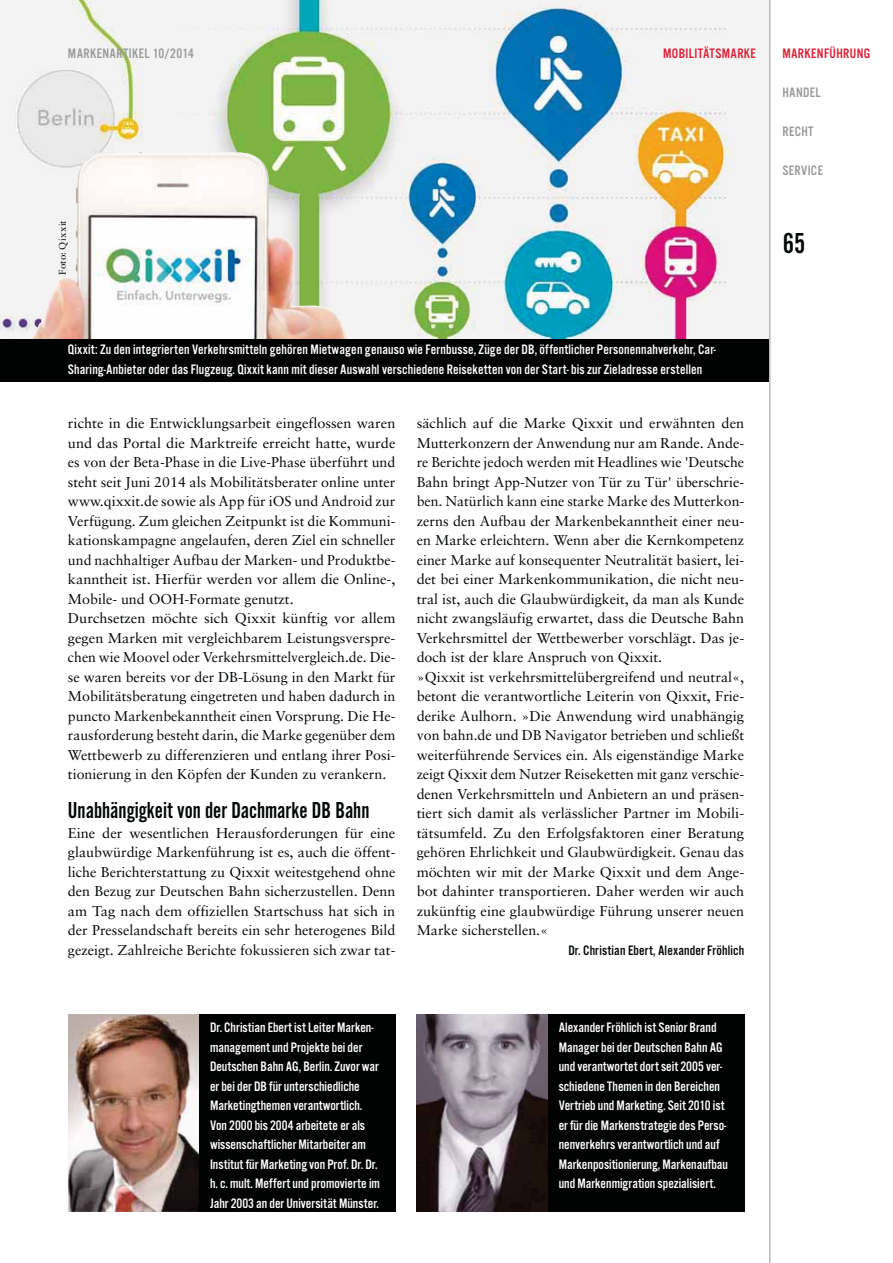
<style>
.page{position:relative;width:893px;height:1263px;background:#fff}
.page>*{position:absolute;margin:0;border:0;box-sizing:border-box;transform-origin:0 0}
.t1{font:30px "Alternate Got No 2 D";color:#030806}
.t2{font:24px "Alternate Got No 2 D";color:#030806}
.t3{font:14.25px/19.5px "Sabon";color:#030806}
.t4{font:14.25px/19.5px "Alternate Got No 3 D";color:#fff}
.t5{font:14.25px "Alternate Got No 3 D";letter-spacing:.025em;color:#989a9c}
.t6{font:14.25px "Alternate Got No 3 D";letter-spacing:.01em;color:#030806}
.t7{font:14.25px "Alternate Got No 3 D";letter-spacing:.025em;color:#e01d37}
.t8{font:9.75px "Sabon";letter-spacing:.015em;color:#030806}
</style>
<div class="page">
<div style="left:197px;top:1015px;width:198px;height:197px;background:#010202"></div>
<div style="left:546px;top:1015px;width:198px;height:197px;background:#010202"></div>
<img style="left:68px;top:1015px;width:131px;height:197px">
<img style="left:417px;top:1015px;width:131px;height:197px">
<img style="left:0;top:0;width:769px;height:339px">
<img style="left:36px;top:152px;width:103px;height:179px">
<div style="left:0;top:339px;width:769px;height:42px;background:#010202"></div>
<hr style="left:769px;top:0;width:1px;height:1263px;background:#babbbd">
<p class="t5" style="left:68px;top:48px;width:127px">MARKENARTIKEL 10/2014</p>
<p class="t7" style="left:663px;top:48px;width:94px">MOBILITÄTSMARKE</p>
<p class="t8" style="left:58px;top:275px;width:56px;rotate:-90deg">Foto: Qixxit</p>
<p class="t7" style="left:782px;top:48px;width:89px">MARKENFÜHRUNG</p>
<p class="t5" style="left:782px;top:87px;width:40px">HANDEL</p>
<p class="t5" style="left:782px;top:126px;width:33px">RECHT</p>
<p class="t5" style="left:782px;top:165px;width:42px">SERVICE</p>
<h1 class="t1" style="left:783px;top:233px;width:24px">65</h1>
<p class="t4" style="left:68px;top:341px;width:649px">Qixxit: Zu den integrierten Verkehrsmitteln gehören Mietwagen genauso wie Fernbusse, Züge der DB, öffentlicher Personennahverkehr, Car-<br>Sharing-Anbieter oder das Flugzeug. Qixxit kann mit dieser Auswahl verschiedene Reiseketten von der Start- bis zur Zieladresse erstellen</p>
<p class="t3" style="left:68px;top:415px;width:329px">richte in die Entwicklungsarbeit eingeflossen waren und das Portal die Marktreife erreicht hatte, wurde es von der Beta-Phase in die Live-Phase überführt und steht seit Juni 2014 als Mobilitätsberater online unter www.qixxit.de sowie als App für iOS und Android zur Verfügung. Zum gleichen Zeitpunkt ist die Kommuni&shy;kationskampagne angelaufen, deren Ziel ein schneller und nachhaltiger Aufbau der Marken- und Produktbe&shy;kanntheit ist. Hierfür werden vor allem die Online-, Mobile- und OOH-Formate genutzt.<br>Durchsetzen möchte sich Qixxit künftig vor allem gegen Marken mit vergleichbarem Leistungsverspre&shy;chen wie Moovel oder Verkehrsmittelvergleich.de. Die&shy;se waren bereits vor der DB-Lösung in den Markt für Mobilitätsberatung eingetreten und haben dadurch in puncto Markenbekanntheit einen Vorsprung. Die He&shy;rausforderung besteht darin, die Marke gegenüber dem Wettbewerb zu differenzieren und entlang ihrer Posi&shy;tionierung in den Köpfen der Kunden zu verankern.</p>
<h2 class="t2" style="left:68px;top:802px;width:303px">Unabhängigkeit von der Dachmarke DB Bahn</h2>
<p class="t3" style="left:68px;top:824px;width:329px;text-align:justify">Eine der wesentlichen Herausforderungen für eine glaubwürdige Markenführung ist es, auch die öffent&shy;liche Berichterstattung zu Qixxit weitestgehend ohne den Bezug zur Deutschen Bahn sicherzustellen. Denn am Tag nach dem offiziellen Startschuss hat sich in der Presselandschaft bereits ein sehr heterogenes Bild gezeigt. Zahlreiche Berichte fokussieren sich zwar tat-</p>
<p class="t3" style="left:417px;top:415px;width:329px">sächlich auf die Marke Qixxit und erwähnten den Mutterkonzern der Anwendung nur am Rande. Ande&shy;re Berichte jedoch werden mit Headlines wie 'Deutsche Bahn bringt App-Nutzer von Tür zu Tür' überschrie&shy;ben. Natürlich kann eine starke Marke des Mutterkon&shy;zerns den Aufbau der Markenbekanntheit einer neu&shy;en Marke erleichtern. Wenn aber die Kernkompetenz einer Marke auf konsequenter Neutralität basiert, lei&shy;det bei einer Markenkommunikation, die nicht neu&shy;tral ist, auch die Glaubwürdigkeit, da man als Kunde nicht zwangsläufig erwartet, dass die Deutsche Bahn Verkehrsmittel der Wettbewerber vorschlägt. Das je&shy;doch ist der klare Anspruch von Qixxit.<br>»Qixxit ist verkehrsmittelübergreifend und neutral«, betont die verantwortliche Leiterin von Qixxit, Frie&shy;derike Aulhorn. »Die Anwendung wird unabhängig von bahn.de und DB Navigator betrieben und schließt weiterführende Services ein. Als eigenständige Marke zeigt Qixxit dem Nutzer Reiseketten mit ganz verschie&shy;denen Verkehrsmitteln und Anbietern an und präsen&shy;tiert sich damit als verlässlicher Partner im Mobili&shy;tätsumfeld. Zu den Erfolgsfaktoren einer Beratung gehören Ehrlichkeit und Glaubwürdigkeit. Genau das möchten wir mit der Marke Qixxit und dem Ange&shy;bot dahinter transportieren. Daher werden wir auch zukünftig eine glaubwürdige Führung unserer neuen Marke sicherstellen.«</p>
<p class="t6" style="left:568px;top:945px;width:177px">Dr. Christian Ebert, Alexander Fröhlich</p>
<p class="t4" style="left:210px;top:1019px;width:171px">Dr. Christian Ebert ist Leiter Marken&shy;management und Projekte bei der Deutschen Bahn AG, Berlin. Zuvor war er bei der DB für unterschiedliche Marketingthemen verantwortlich.<br>Von 2000 bis 2004 arbeitete er als wissenschaftlicher Mitarbeiter am Institut für Marketing von Prof. Dr. Dr. h. c. mult. Meffert und promovierte im Jahr 2003 an der Universität Münster.</p>
<p class="t4" style="left:559px;top:1019px;width:171px">Alexander Fröhlich ist Senior Brand Manager bei der Deutschen Bahn AG und verantwortet dort seit 2005 ver&shy;schiedene Themen in den Bereichen Vertrieb und Marketing. Seit 2010 ist er für die Markenstrategie des Perso&shy;nenverkehrs verantwortlich und auf Markenpositionierung, Markenaufbau und Markenmigration spezialisiert.</p>
</div>
